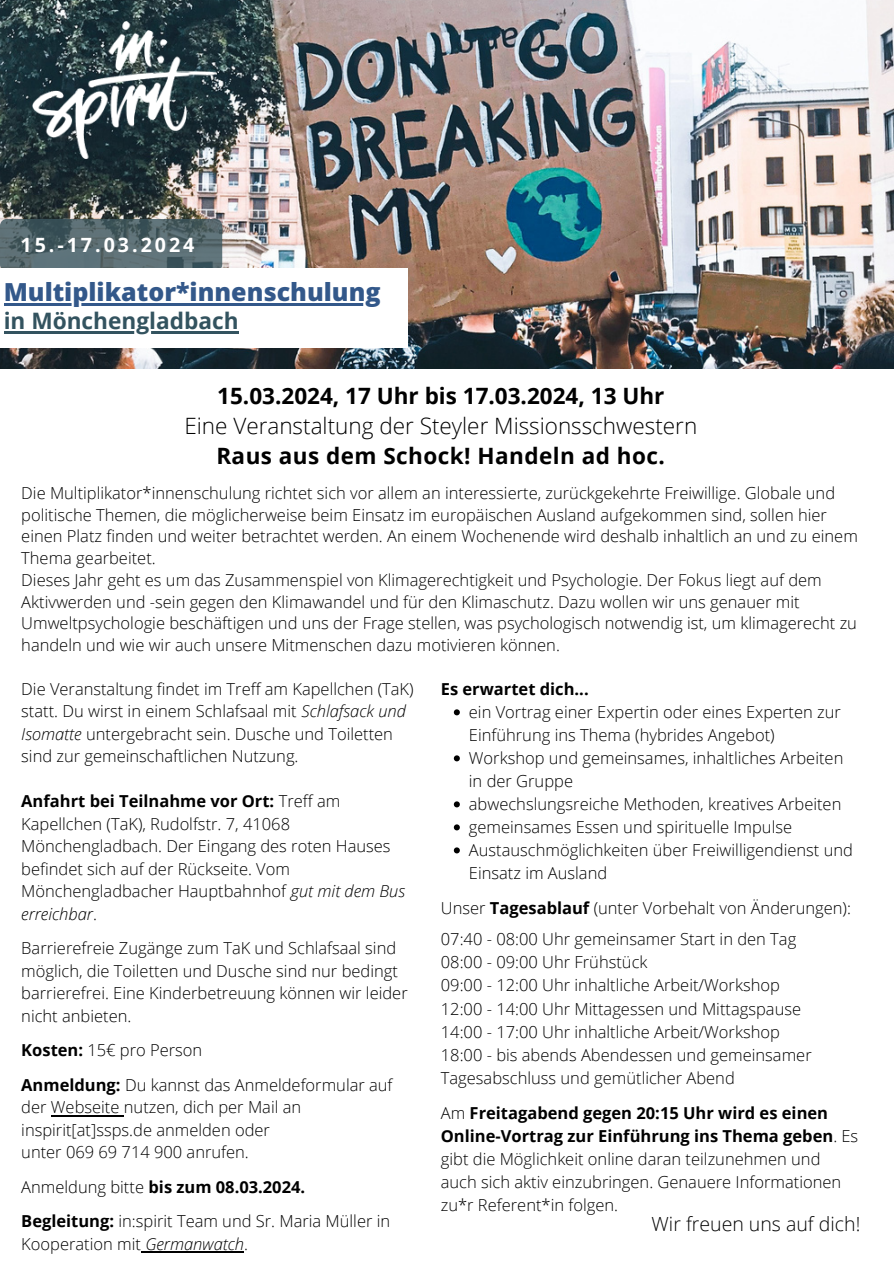
<style>
.page{position:relative;width:894px;height:1264px;background:#fff}
.page>*{position:absolute;margin:0;border:0;box-sizing:border-box;transform-origin:0 0}
.t1{font:800 25.05px "Open Sans Hebrew";color:#33588a}
.t2{font:700 22.65px "Open Sans";color:#33535f}
.t3{font:300 22.5px "Open Sans";color:#000}
.t4{font:700 22.5px "Open Sans";color:#000}
.t5{font:700 22.5px "Open Sans";letter-spacing:.02em;color:#000}
.t6{font:700 19.65px "Open Sans";letter-spacing:.15em;color:#fff}
.t7{font:300 19.5px "Open Sans";color:#000}
.t8{font:300 16.5px/22.5px "Open Sans";color:#000}
.t9{font:700 16.5px "Open Sans";color:#000}
.s1{font-weight:700}
.s2{font-style:italic}
.s3{font-weight:300}
</style>
<div class="page">
<img style="left:0;top:0;width:893px;height:368px">
<img style="left:33px;top:22px;width:183px;height:137px">
<svg style="left:453px;top:709px;width:6px;height:6px"></svg>
<svg style="left:453px;top:755px;width:6px;height:6px"></svg>
<svg style="left:453px;top:801px;width:6px;height:6px"></svg>
<svg style="left:453px;top:824px;width:6px;height:6px"></svg>
<svg style="left:453px;top:847px;width:6px;height:6px"></svg>
<hr style="left:51px;top:1114px;width:73px;height:2px;background:#000">
<hr style="left:145px;top:1251px;width:99px;height:1px;background:#000">
<svg style="left:0;top:219px;width:222px;height:52px;background:#53666c"></svg>
<div style="left:0;top:268px;width:407px;height:79px;background:#fff"></div>
<hr style="left:4px;top:303px;width:376px;height:2px;background:#33588a">
<hr style="left:4px;top:331px;width:234px;height:3px;background:#33535f">
<p class="t6" style="left:20px;top:231px;width:175px">15.-17.03.2024</p>
<p class="t1" style="left:4px;top:274px;width:378px">Multiplikator*innenschulung</p>
<p class="t2" style="left:4px;top:305px;width:236px">in Mönchengladbach</p>
<p class="t4" style="left:217px;top:379px;width:448px">15.03.2024, 17 Uhr bis 17.03.2024, 13 Uhr</p>
<p class="t3" style="left:184px;top:409px;width:514px">Eine Veranstaltung der Steyler Missionsschwestern</p>
<p class="t5" style="left:216px;top:439px;width:450px">Raus aus dem Schock! Handeln ad hoc.</p>
<p class="t8" style="left:21px;top:481px;width:837px;line-height:21.8px">Die Multiplikator*innenschulung richtet sich vor allem an interessierte, zurückgekehrte Freiwillige. Globale und politische Themen, die möglicherweise beim Einsatz im europäischen Ausland aufgekommen sind, sollen hier einen Platz finden und weiter betrachtet werden. An einem Wochenende wird deshalb inhaltlich an und zu einem Thema gearbeitet.</p>
<p class="t8" style="left:21px;top:568px;width:837px;line-height:21.8px">Dieses Jahr geht es um das Zusammenspiel von Klimagerechtigkeit und Psychologie. Der Fokus liegt auf dem Aktivwerden und -sein gegen den Klimawandel und für den Klimaschutz. Dazu wollen wir uns genauer mit Umweltpsychologie beschäftigen und uns der Frage stellen, was psychologisch notwendig ist, um klimagerecht zu handeln und wie wir auch unsere Mitmenschen dazu motivieren können.</p>
<p class="t9" style="left:440px;top:677px;width:149px">Es erwartet dich...</p>
<p class="t8" style="left:469px;top:700px;width:373px;line-height:23px">ein Vortrag einer Expertin oder eines Experten zur<br>Einführung ins Thema (hybrides Angebot)</p>
<p class="t8" style="left:469px;top:746px;width:376px;line-height:23px">Workshop und gemeinsames, inhaltliches Arbeiten in der Gruppe</p>
<p class="t8" style="left:469px;top:792px;width:374px">abwechslungsreiche Methoden, kreatives Arbeiten</p>
<p class="t8" style="left:469px;top:815px;width:325px">gemeinsames Essen und spirituelle Impulse</p>
<p class="t8" style="left:469px;top:838px;width:385px;line-height:23px">Austauschmöglichkeiten über Freiwilligendienst und<br>Einsatz im Ausland</p>
<p class="t8" style="left:440px;top:896px;width:411px">Unser <span class="s1">Tagesablauf</span> (unter Vorbehalt von Änderungen):</p>
<p class="t8" style="left:440px;top:927px;width:357px">07:40 - 08:00 Uhr gemeinsamer Start in den Tag</p>
<p class="t8" style="left:440px;top:950px;width:208px">08:00 - 09:00 Uhr Frühstück</p>
<p class="t8" style="left:440px;top:973px;width:340px">09:00 - 12:00 Uhr inhaltliche Arbeit/Workshop</p>
<p class="t8" style="left:440px;top:996px;width:362px">12:00 - 14:00 Uhr Mittagessen und Mittagspause</p>
<p class="t8" style="left:440px;top:1019px;width:340px">14:00 - 17:00 Uhr inhaltliche Arbeit/Workshop</p>
<p class="t8" style="left:440px;top:1042px;width:372px;line-height:23px">18:00 - bis abends Abendessen und gemeinsamer<br>Tagesabschluss und gemütlicher Abend</p>
<p class="t8" style="left:440px;top:1101px;width:419px;line-height:23px">Am <span class="s1">Freitagabend gegen 20:15 Uhr wird es einen Online-Vortrag zur Einführung ins Thema geben</span>. Es gibt die Möglichkeit online daran teilzunehmen und auch sich aktiv einzubringen. Genauere Informationen zu*r Referent*in folgen.</p>
<p class="t7" style="left:651px;top:1210px;width:210px">Wir freuen uns auf dich!</p>
<p class="t8" style="left:21px;top:677px;width:394px">Die Veranstaltung findet im Treff am Kapellchen (TaK) statt. Du wirst in einem Schlafsaal mit <span class="s2">Schlafsack und Isomatte</span> untergebracht sein. Dusche und Toiletten sind zur gemeinschaftlichen Nutzung.</p>
<p class="t8" style="left:21px;top:789px;width:385px"><span class="s1">Anfahrt bei Teilnahme vor Ort:</span> Treff am Kapellchen (TaK), Rudolfstr. 7, 41068<br>Mönchengladbach. Der Eingang des roten Hauses befindet sich auf der Rückseite. Vom Mönchengladbacher Hauptbahnhof <span class="s2">gut mit dem Bus erreichbar</span>.</p>
<p class="t8" style="left:21px;top:936px;width:388px">Barrierefreie Zugänge zum TaK und Schlafsaal sind möglich, die Toiletten und Dusche sind nur bedingt barrierefrei. Eine Kinderbetreuung können wir leider nicht anbieten.</p>
<p class="t8" style="left:21px;top:1038px;width:182px"><span class="s1">Kosten:</span> 15€ pro Person</p>
<p class="t8" style="left:21px;top:1073px;width:372px"><span class="s1">Anmeldung:</span> Du kannst das Anmeldeformular auf der Webseite nutzen, dich per Mail an inspirit[at]ssps.de anmelden oder</p>
<p class="t8" style="left:21px;top:1140px;width:229px">unter 069 69 714 900 anrufen.</p>
<p class="t9" style="left:21px;top:1175px;width:285px"><span class="s3">Anmeldung bitte</span> bis zum 08.03.2024.</p>
<p class="t8" style="left:21px;top:1209px;width:370px"><span class="s1">Begleitung:</span> in:spirit Team und Sr. Maria Müller in<br>Kooperation mit <span class="s2">Germanwatch</span>.</p>
</div>
